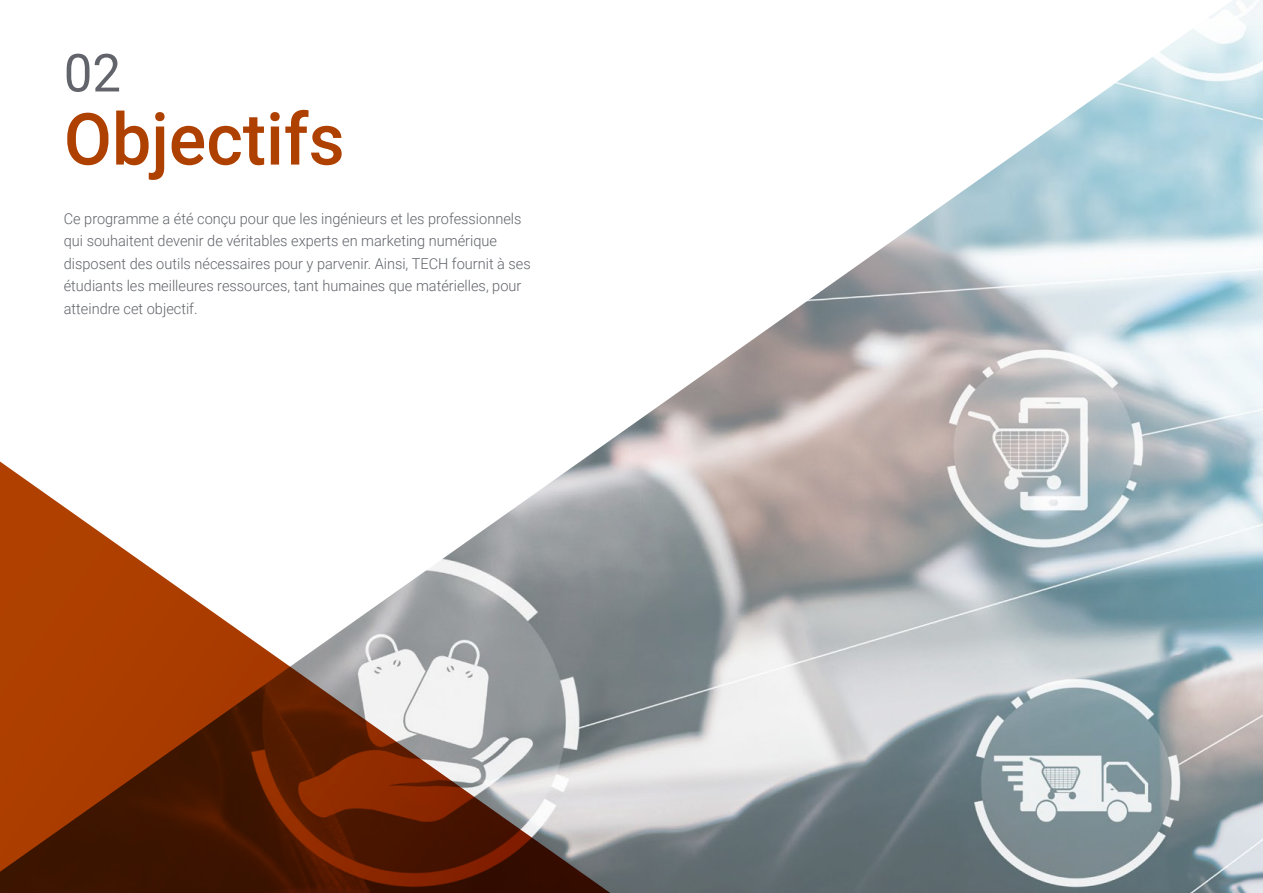
<style>
.page{position:relative;width:1263px;height:893px;background:#fff}
.page>*{position:absolute;margin:0;border:0;box-sizing:border-box;transform-origin:0 0}
.t1{font:500 72px "Roboto";color:#ae4000}
.t2{font:52.5px "Roboto";color:#61646a}
.t3{font:300 15px/22.5px "Roboto";color:#61646a}
</style>
<div class="page">
<img style="left:602px;top:0;width:661px;height:893px">
<svg style="left:0;top:446px;width:640px;height:447px"></svg>
<h2 class="t2" style="left:64px;top:36px;width:59px">02</h2>
<h1 class="t1" style="left:64px;top:89px;width:282px">Objectifs</h1>
<p class="t3" style="left:64px;top:207px;width:468px">Ce programme a été conçu pour que les ingénieurs et les professionnels qui souhaitent devenir de véritables experts en marketing numérique disposent des outils nécessaires pour y parvenir. Ainsi, TECH fournit à ses étudiants les meilleures ressources, tant humaines que matérielles, pour atteindre cet objectif.</p>
</div>
